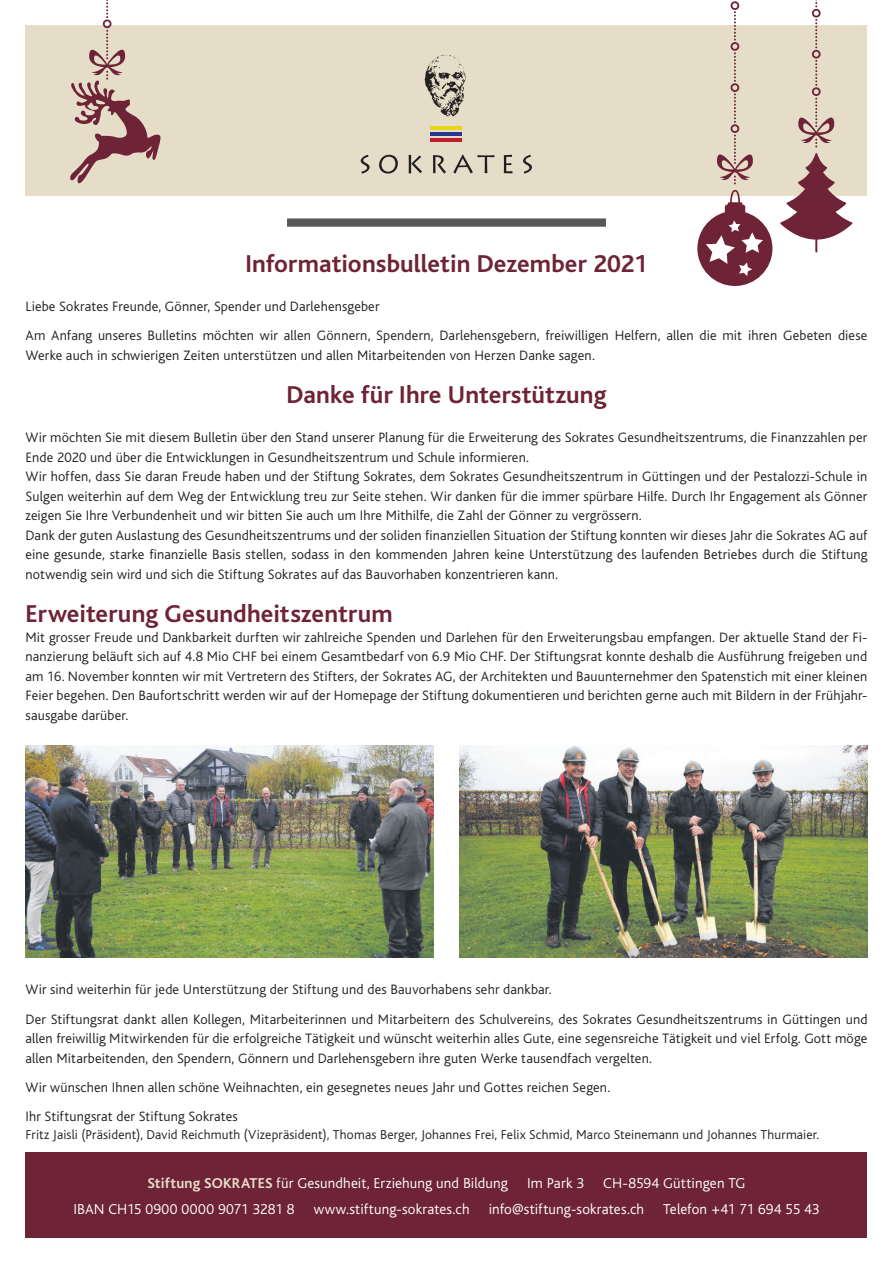
<style>
.page{position:relative;width:893px;height:1263px;background:#fff}
.page>*{position:absolute;margin:0;border:0;box-sizing:border-box;transform-origin:0 0}
.t1{font:700 25.5px "Bliss";letter-spacing:.005em;color:#6e2337}
.t2{font:300 15px "Bliss";letter-spacing:.005em;color:#fff}
.t3{font:300 14.25px/19.5px "Bliss";letter-spacing:.01em;color:#231f20}
.t4{font:300 13.5px "Bliss";letter-spacing:.015em;color:#231f20}
.s1{font-weight:700;color:#e6ddc9}
</style>
<div class="page">
<div style="left:26px;top:1152px;width:841px;height:85px;background:#6e2337"></div>
<div style="left:26px;top:26px;width:841px;height:170px;background:#e6ddc9"></div>
<svg style="left:361px;top:155px;width:9px;height:19px"></svg>
<svg style="left:379px;top:155px;width:19px;height:19px"></svg>
<svg style="left:409px;top:155px;width:13px;height:18px"></svg>
<svg style="left:433px;top:155px;width:13px;height:19px"></svg>
<svg style="left:453px;top:154px;width:41px;height:20px"></svg>
<svg style="left:504px;top:155px;width:8px;height:18px"></svg>
<svg style="left:523px;top:155px;width:9px;height:19px"></svg>
<hr style="left:430px;top:127px;width:32px;height:3px;background:#e9d416">
<hr style="left:430px;top:133px;width:32px;height:3px;background:#283890">
<hr style="left:430px;top:139px;width:32px;height:3px;background:#be1d2c">
<img style="left:424px;top:56px;width:42px;height:60px">
<div style="left:287px;top:218px;width:319px;height:9px;background:#57585a"></div>
<img style="left:26px;top:745px;width:408px;height:213px">
<img style="left:459px;top:745px;width:408px;height:213px">
<svg style="left:697px;top:190px;width:75px;height:96px"></svg>
<svg style="left:714px;top:1px;width:41px;height:183px"></svg>
<svg style="left:780px;top:153px;width:72px;height:99px"></svg>
<svg style="left:796px;top:0;width:41px;height:147px"></svg>
<svg style="left:69px;top:0;width:92px;height:184px"></svg>
<h1 class="t1" style="left:245px;top:250px;width:404px">Informationsbulletin Dezember 2021</h1>
<p class="t3" style="left:26px;top:292px;width:843px;line-height:29.2px">Liebe Sokrates Freunde, Gönner, Spender und Darlehensgeber<br>Am Anfang unseres Bulletins möchten wir allen Gönnern, Spendern, Darlehensgebern, freiwilligen Helfern, allen die mit ihren Gebeten diese</p>
<p class="t3" style="left:26px;top:346px;width:571px">Werke auch in schwierigen Zeiten unterstützen und allen Mitarbeitenden von Herzen Danke sagen.</p>
<h1 class="t1" style="left:286px;top:382px;width:322px">Danke für Ihre Unterstützung</h1>
<p class="t3" style="left:26px;top:428px;width:843px">Wir möchten Sie mit diesem Bulletin über den Stand unserer Planung für die Erweiterung des Sokrates Gesundheitszentrums, die Finanzzahlen per Ende 2020 und über die Entwicklungen in Gesundheitszentrum und Schule informieren.<br>Wir hoffen, dass Sie daran Freude haben und der Stiftung Sokrates, dem Sokrates Gesundheitszentrum in Güttingen und der Pestalozzi-Schule in Sulgen weiterhin auf dem Weg der Entwicklung treu zur Seite stehen. Wir danken für die immer spürbare Hilfe. Durch Ihr Engagement als Gönner zeigen Sie Ihre Verbundenheit und wir bitten Sie auch um Ihre Mithilfe, die Zahl der Gönner zu vergrössern.<br>Dank der guten Auslastung des Gesundheitszentrums und der soliden finanziellen Situation der Stiftung konnten wir dieses Jahr die Sokrates AG auf eine gesunde, starke finanzielle Basis stellen, sodass in den kommenden Jahren keine Unterstützung des laufenden Betriebes durch die Stiftung notwendig sein wird und sich die Stiftung Sokrates auf das Bauvorhaben konzentrieren kann.</p>
<h1 class="t1" style="left:26px;top:601px;width:369px">Erweiterung Gesundheitszentrum</h1>
<p class="t3" style="left:26px;top:628px;width:843px;text-align:justify">Mit grosser Freude und Dankbarkeit durften wir zahlreiche Spenden und Darlehen für den Erweiterungsbau empfangen. Der aktuelle Stand der Fi&shy;nanzierung beläuft sich auf 4.8 Mio CHF bei einem Gesamtbedarf von 6.9 Mio CHF. Der Stiftungsrat konnte deshalb die Ausführung freigeben und am 16. November konnten wir mit Vertretern des Stifters, der Sokrates AG, der Architekten und Bauunternehmer den Spatenstich mit einer kleinen Feier begehen. Den Baufortschritt werden wir auf der Homepage der Stiftung dokumentieren und berichten gerne auch mit Bildern in der Frühjahr&shy;sausgabe darüber.</p>
<p class="t3" style="left:26px;top:975px;width:843px;line-height:29.2px">Wir sind weiterhin für jede Unterstützung der Stiftung und des Bauvorhabens sehr dankbar.<br>Der Stiftungsrat dankt allen Kollegen, Mitarbeiterinnen und Mitarbeitern des Schulvereins, des Sokrates Gesundheitszentrums in Güttingen und</p>
<p class="t3" style="left:26px;top:1029px;width:843px">allen freiwillig Mitwirkenden für die erfolgreiche Tätigkeit und wünscht weiterhin alles Gute, eine segensreiche Tätigkeit und viel Erfolg. Gott möge allen Mitarbeitenden, den Spendern, Gönnern und Darlehensgebern ihre guten Werke tausendfach vergelten.</p>
<p class="t3" style="left:26px;top:1073px;width:586px;line-height:29.2px">Wir wünschen Ihnen allen schöne Weihnachten, ein gesegnetes neues Jahr und Gottes reichen Segen.<br>Ihr Stiftungsrat der Stiftung Sokrates</p>
<p class="t4" style="left:26px;top:1127px;width:795px">Fritz Jaisli (Präsident), David Reichmuth (Vizepräsident), Thomas Berger, Johannes Frei, Felix Schmid, Marco Steinemann und Johannes Thurmaier.</p>
<p class="t2" style="left:147px;top:1175px;width:362px"><span class="s1">Stiftung SOKRATES</span> für Gesundheit, Erziehung und Bildung</p>
<p class="t2" style="left:527px;top:1175px;width:59px">Im Park 3</p>
<p class="t2" style="left:603px;top:1175px;width:144px">CH-8594 Güttingen TG</p>
<p class="t2" style="left:73px;top:1201px;width:223px">IBAN CH15 0900 0000 9071 3281 8</p>
<p class="t2" style="left:314px;top:1201px;width:157px">www.stiftung-sokrates.ch</p>
<p class="t2" style="left:489px;top:1201px;width:157px">info@stiftung-sokrates.ch</p>
<p class="t2" style="left:663px;top:1201px;width:158px">Telefon +41 71 694 55 43</p>
</div>
